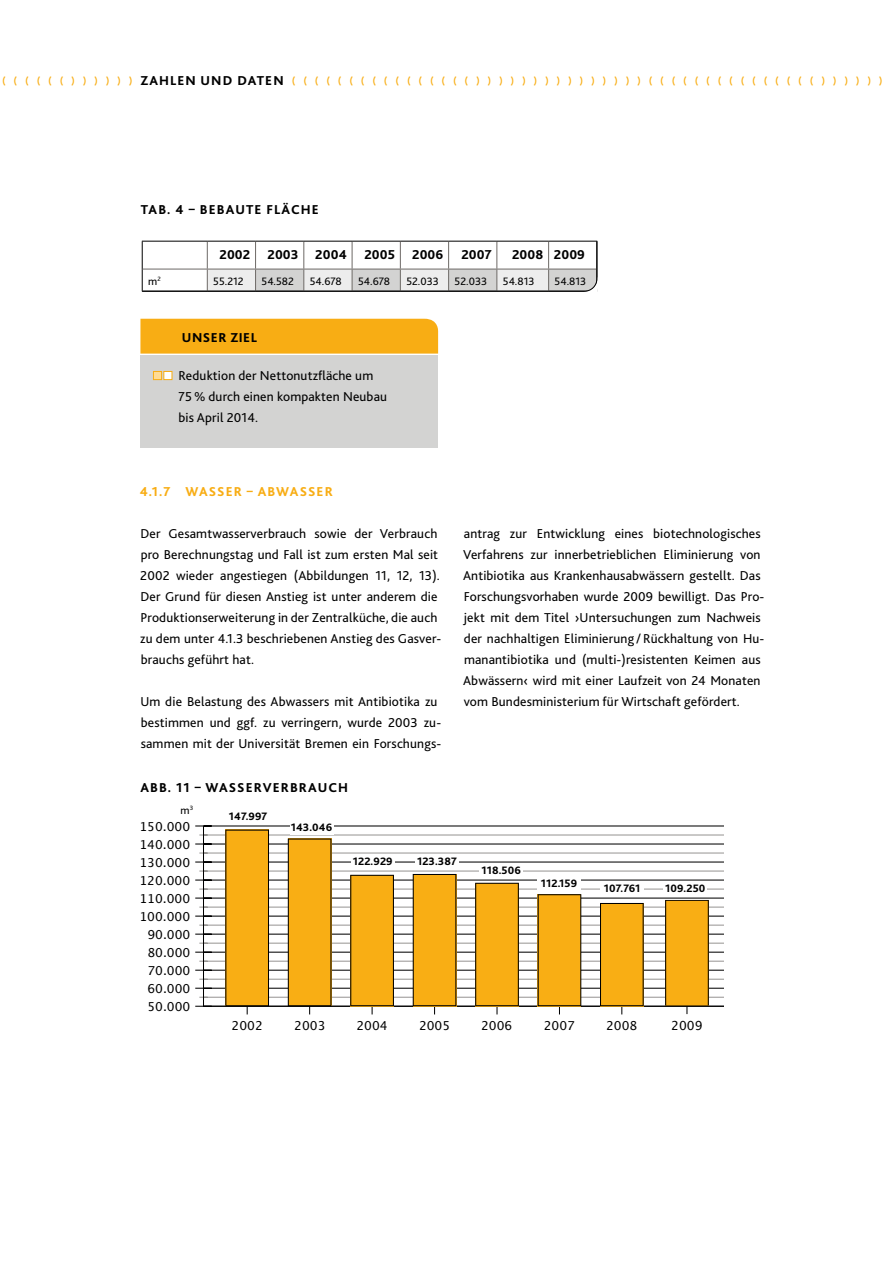
<style>
.page{position:relative;width:893px;height:1263px;background:#fff}
.page>*{position:absolute;margin:0;border:0;box-sizing:border-box;transform-origin:0 0}
.t1{font:13.5px/21px "Bliss 2";letter-spacing:.01em;color:#000}
.t2{font:800 13.5px "Bliss 2";letter-spacing:.01em;color:#000}
.t3{font:800 13.5px "Bliss 2";letter-spacing:.08em;color:#000}
.t4{font:800 13.5px "Bliss 2";letter-spacing:.08em;color:#f8ad14}
.t5{font:12.6px "Lucida Grande";color:#000}
.t6{font:12.3px "Lucida Grande";color:#000}
.t7{font:800 11.25px "Bliss 2";letter-spacing:.01em;color:#000}
.t8{font:11.25px "Bliss 2";color:#000}
.t9{font:800 10.5px "Avenir";color:#f8ad14}
.s1{font-family:"Bliss 2";font-size:13.5px;color:#000}
</style>
<div class="page">
<hr style="left:203px;top:997px;width:520px;height:1px;background:#959391">
<hr style="left:203px;top:979px;width:520px;height:1px;background:#959391">
<hr style="left:203px;top:961px;width:520px;height:1px;background:#959391">
<hr style="left:203px;top:943px;width:520px;height:1px;background:#959391">
<hr style="left:203px;top:925px;width:520px;height:1px;background:#959391">
<hr style="left:203px;top:907px;width:520px;height:1px;background:#959391">
<hr style="left:203px;top:889px;width:520px;height:1px;background:#959391">
<hr style="left:203px;top:871px;width:520px;height:1px;background:#959391">
<hr style="left:203px;top:853px;width:520px;height:1px;background:#959391">
<hr style="left:203px;top:835px;width:520px;height:1px;background:#959391">
<hr style="left:203px;top:988px;width:520px;height:1px;background:#000">
<hr style="left:203px;top:970px;width:520px;height:1px;background:#000">
<hr style="left:203px;top:952px;width:520px;height:1px;background:#000">
<hr style="left:203px;top:934px;width:520px;height:1px;background:#000">
<hr style="left:203px;top:915px;width:520px;height:2px;background:#000">
<svg style="left:195px;top:915px;width:17px;height:2px"></svg>
<hr style="left:203px;top:897px;width:520px;height:1px;background:#000">
<svg style="left:195px;top:897px;width:17px;height:1px"></svg>
<hr style="left:203px;top:879px;width:520px;height:1px;background:#000">
<svg style="left:195px;top:879px;width:17px;height:1px"></svg>
<hr style="left:203px;top:861px;width:520px;height:1px;background:#000">
<svg style="left:195px;top:861px;width:17px;height:1px"></svg>
<hr style="left:203px;top:843px;width:520px;height:1px;background:#000">
<hr style="left:203px;top:825px;width:520px;height:1px;background:#000">
<hr style="left:203px;top:1006px;width:520px;height:1px;background:#000">
<hr style="left:203px;top:826px;width:1px;height:180px;background:#000">
<svg style="left:225px;top:829px;width:44px;height:185px;background:#eda91b"></svg>
<svg style="left:288px;top:838px;width:43px;height:176px;background:#eda81c"></svg>
<svg style="left:350px;top:875px;width:44px;height:139px;background:#eaa71e"></svg>
<svg style="left:413px;top:874px;width:43px;height:140px;background:#eda91e"></svg>
<svg style="left:475px;top:883px;width:44px;height:131px;background:#eaa71f"></svg>
<svg style="left:538px;top:894px;width:43px;height:120px;background:#edaa20"></svg>
<svg style="left:600px;top:903px;width:44px;height:111px;background:#e9a821"></svg>
<svg style="left:665px;top:900px;width:44px;height:114px;background:#e9a720"></svg>
<div style="left:290px;top:821px;width:43px;height:13px;background:#fff"></div>
<div style="left:351px;top:855px;width:44px;height:14px;background:#fff"></div>
<div style="left:415px;top:855px;width:44px;height:14px;background:#fff"></div>
<div style="left:479px;top:863px;width:44px;height:14px;background:#fff"></div>
<div style="left:537px;top:877px;width:44px;height:14px;background:#fff"></div>
<div style="left:600px;top:882px;width:44px;height:14px;background:#fff"></div>
<div style="left:663px;top:882px;width:44px;height:14px;background:#fff"></div>
<svg style="left:141px;top:240px;width:457px;height:52px"></svg>
<div style="left:140px;top:319px;width:299px;height:35px;background:#f8ad14"></div>
<div style="left:140px;top:355px;width:298px;height:92px;background:#d3d3d2"></div>
<div style="left:153px;top:371px;width:9px;height:9px;background:#ffdb94;border:1px solid #f8ad14"></div>
<div style="left:163px;top:371px;width:9px;height:9px;background:#fff;border:1px solid #f8ad14"></div>
<p class="t9" style="left:2px;top:74px;width:177px">(((((())))))<span class="s1">ZAHLEN</span></p>
<p class="t2" style="left:201px;top:72px;width:66px">UN D DATEN</p>
<p class="t9" style="left:292px;top:74px;width:592px">(((((((((((((((()))))))))))))))((((((((((((((())))))</p>
<p class="t3" style="left:141px;top:201px;width:179px">TAB. 4 – BEBAUTE FLÄCH E</p>
<p class="t2" style="left:219px;top:246px;width:32px">2002</p>
<p class="t2" style="left:267px;top:246px;width:81px">2003 2004</p>
<p class="t2" style="left:364px;top:246px;width:32px">2005</p>
<p class="t2" style="left:412px;top:246px;width:33px">2006</p>
<p class="t2" style="left:461px;top:246px;width:32px">2007</p>
<p class="t2" style="left:512px;top:246px;width:74px">2008 2009</p>
<p class="t8" style="left:148px;top:274px;width:14px">m<sup>2</sup></p>
<p class="t8" style="left:213px;top:274px;width:32px">55.212</p>
<p class="t8" style="left:262px;top:274px;width:34px">54.582</p>
<p class="t8" style="left:310px;top:274px;width:34px">54.678</p>
<p class="t8" style="left:358px;top:274px;width:34px">54.678</p>
<p class="t8" style="left:406px;top:274px;width:34px">52.033</p>
<p class="t8" style="left:455px;top:274px;width:34px">52.033</p>
<p class="t8" style="left:503px;top:274px;width:33px">54.813</p>
<p class="t8" style="left:555px;top:274px;width:33px">54.813</p>
<p class="t2" style="left:182px;top:329px;width:77px">UNSER ZIEL</p>
<p class="t1" style="left:179px;top:365px;width:210px">Reduktion der Nettonutzfläche um<br>75 % durch einen kompakten Neubau bis April 2014.</p>
<p class="t4" style="left:140px;top:483px;width:44px">4.1.7 WASS</p>
<p class="t4" style="left:226px;top:483px;width:74px">ER – ABWASS</p>
<p class="t4" style="left:317px;top:483px;width:18px">ER</p>
<p class="t1" style="left:140px;top:522px;width:302px">Der Gesamtwasserverbrauch sowie der Verbrauch pro Berechnungstag und Fall ist zum ersten Mal seit 2002 wieder angestiegen (Abbildungen 11, 12, 13).<br>Der Grund für diesen Anstieg ist unter anderem die Produktionserweiterung in der Zentralküche, die auch zu dem unter 4.1.3 beschriebenen Anstieg des Gasver&shy;brauchs geführt hat.</p>
<p class="t1" style="left:140px;top:690px;width:302px">Um die Belastung des Abwassers mit Antibiotika zu bestimmen und ggf. zu verringern, wurde 2003 zu&shy;sammen mit der Universität Bremen ein Forschungs-</p>
<p class="t2" style="left:140px;top:780px;width:88px">ABB. 11 – WASS</p>
<p class="t3" style="left:246px;top:780px;width:74px">ERVERBRAUCH</p>
<p class="t8" style="left:181px;top:803px;width:14px">m<sup>3</sup></p>
<p class="t7" style="left:229px;top:809px;width:40px">147.997</p>
<p class="t7" style="left:291px;top:820px;width:43px">143.046</p>
<p class="t6" style="left:139px;top:820px;width:52px">150.000</p>
<p class="t6" style="left:139px;top:837px;width:52px">140.000</p>
<p class="t1" style="left:463px;top:523px;width:303px">antrag zur Entwicklung eines biotechnologisches Verfahrens zur innerbetrieblichen Eliminierung von Antibiotika aus Krankenhausabwässern gestellt. Das Forschungsvorhaben wurde 2009 bewilligt. Das Pro&shy;jekt mit dem Titel ›Untersuchungen zum Nachweis der nachhaltigen Eliminierung / Rückhaltung von Hu&shy;manantibiotika und (multi-)resistenten Keimen aus Abwässern‹ wird mit einer Laufzeit von 24 Monaten vom Bundesministerium für Wirtschaft gefördert.</p>
<p class="t6" style="left:139px;top:856px;width:52px">130.000</p>
<p class="t6" style="left:139px;top:873px;width:52px">120.000</p>
<p class="t6" style="left:139px;top:892px;width:52px">110.000</p>
<p class="t6" style="left:139px;top:909px;width:52px">100.000</p>
<p class="t6" style="left:147px;top:928px;width:44px">90.000</p>
<p class="t6" style="left:147px;top:945px;width:44px">80.000</p>
<p class="t6" style="left:147px;top:964px;width:44px">70.000</p>
<p class="t6" style="left:147px;top:981px;width:44px">60.000</p>
<p class="t6" style="left:147px;top:1000px;width:44px">50.000</p>
<p class="t7" style="left:353px;top:854px;width:41px">122.929</p>
<p class="t7" style="left:417px;top:854px;width:41px">123.387</p>
<p class="t7" style="left:481px;top:863px;width:41px">118.506</p>
<p class="t7" style="left:541px;top:877px;width:38px">112.159</p>
<p class="t7" style="left:604px;top:881px;width:38px">107.761</p>
<p class="t7" style="left:665px;top:881px;width:42px">109.250</p>
<p class="t6" style="left:232px;top:1018px;width:33px">2002</p>
<p class="t6" style="left:294px;top:1018px;width:33px">2003</p>
<p class="t6" style="left:356px;top:1018px;width:33px">2004</p>
<p class="t6" style="left:419px;top:1018px;width:33px">2005</p>
<p class="t6" style="left:481px;top:1018px;width:33px">2006</p>
<p class="t6" style="left:544px;top:1018px;width:33px">2007</p>
<p class="t6" style="left:606px;top:1018px;width:33px">2008</p>
<p class="t5" style="left:671px;top:1018px;width:33px">2009</p>
</div>
